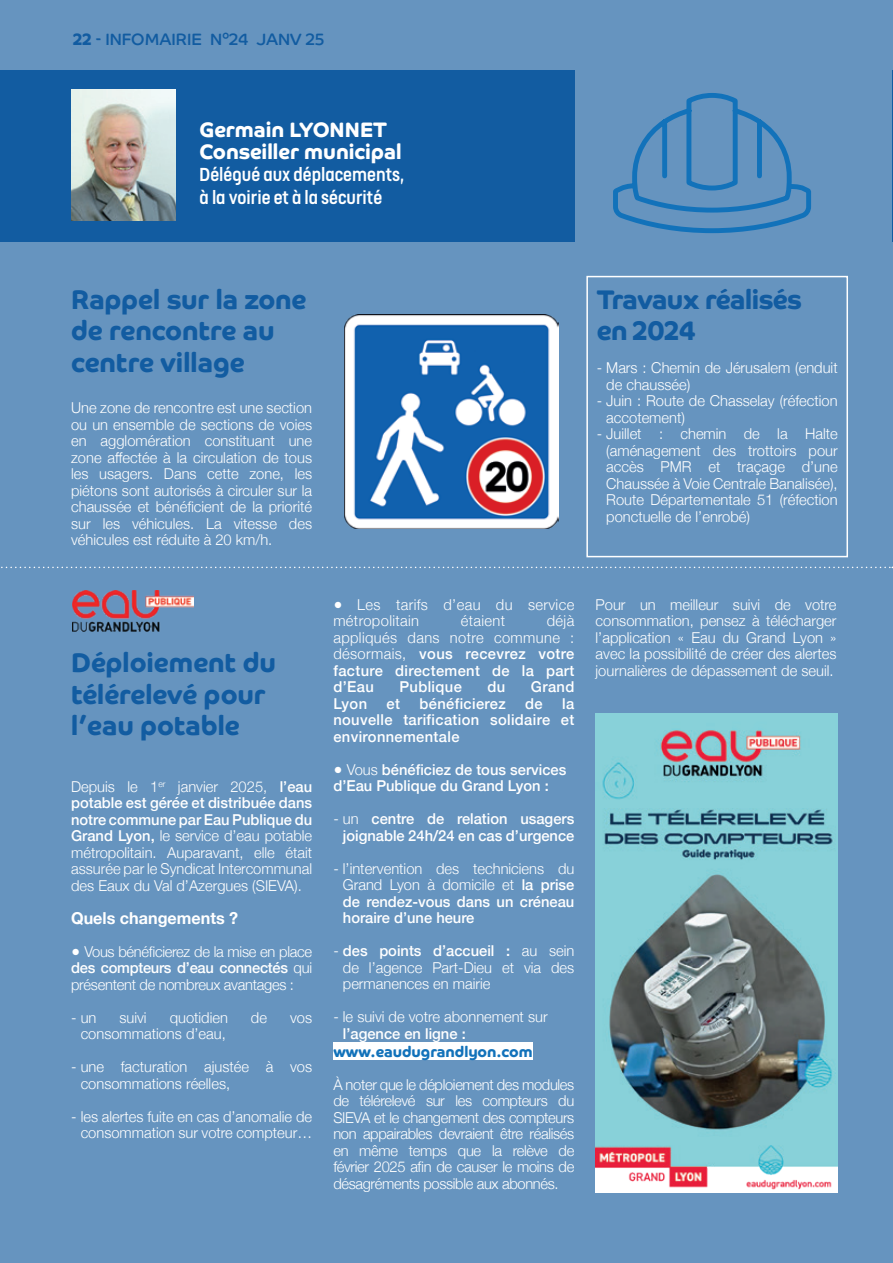
<style>
.page{position:relative;width:893px;height:1263px;background:#6694bf}
.page>*{position:absolute;margin:0;border:0;box-sizing:border-box;transform-origin:0 0}
.t1{font:700 27px/31.5px "Co Headline";color:#125ca1}
.t2{font:700 27px/31.5px "Co Headline";letter-spacing:-.02em;color:#125ca1}
.t3{font:500 21px/22.5px "FS Dillon";color:#fff}
.t4{font:700 21px/22.5px "Co Headline";color:#fff}
.t5{font:16.5px "Co Headline";color:#125ca1}
.t6{font:700 16.5px "Helvetica Neue";color:#fff}
.t7{font:300 15px/16.5px "Helvetica Neue";color:#fff;text-align:justify}
.t8{font:500 15px/16.5px "Helvetica Neue";letter-spacing:.025em;color:#fff;text-align:justify}
.t9{font:500 15px/16.5px "Helvetica Neue";color:#fff}
.t10{font:300 15px/16.5px "Helvetica Neue";letter-spacing:.025em;color:#fff}
.t11{font:700 15px "Co Headline";color:#1272ba}
.s1{font-weight:700}
.s2{font-weight:500}
.s3{font-weight:300}
</style>
<div class="page">
<svg style="left:0;top:567px;width:893px;height:1px"></svg>
<div style="left:586px;top:276px;width:262px;height:281px;border:2px solid #fff"></div>
<img style="left:344px;top:314px;width:214px;height:214px">
<div style="left:0;top:70px;width:574px;height:172px;background:#125ca1"></div>
<img style="left:71px;top:89px;width:105px;height:131px">
<div style="left:333px;top:1042px;width:200px;height:18px;background:#fff"></div>
<img style="left:72px;top:591px;width:121px;height:40px">
<img style="left:596px;top:713px;width:242px;height:478px">
<svg style="left:611px;top:90px;width:202px;height:146px;background:#578ebe"></svg>
<hr style="left:892px;top:70px;width:1px;height:172px;background:#125ca1">
<p class="t5" style="left:73px;top:29px;width:253px"><span class="s1">22</span> - INFOMAIRIE N°24 JANV 25</p>
<h2 class="t4" style="left:200px;top:118px;width:203px">Germain LYONNET<br>Conseiller municipal</h2>
<h2 class="t3" style="left:200px;top:162px;width:206px">Délégué aux déplacements, à la voirie et à la sécurité</h2>
<h1 class="t1" style="left:71px;top:284px;width:237px">Rappel sur la zone de rencontre au centre village</h1>
<p class="t7" style="left:71px;top:398px;width:242px">Une zone de rencontre est une section ou un ensemble de sections de voies en agglomération constituant une zone affectée à la circulation de tous les usagers. Dans cette zone, les piétons sont autorisés à circuler sur la chaussée et bénéficient de la priorité sur les véhicules. La vitesse des véhicules est réduite à 20 km/h.</p>
<h1 class="t2" style="left:597px;top:284px;width:207px">Travaux réalisés en 2024</h1>
<p class="t7" style="left:606px;top:358px;width:233px;text-indent:-10px">- Mars : Chemin de Jérusalem (enduit de chaussée)</p>
<p class="t7" style="left:606px;top:391px;width:233px;text-indent:-10px">- Juin : Route de Chasselay (réfection accotement)</p>
<p class="t7" style="left:606px;top:424px;width:233px;text-indent:-10px">- Juillet : chemin de la Halte (aménagement des trottoirs pour accès PMR et traçage d’une Chaussée à Voie Centrale Banalisée), Route Départementale 51 (réfection ponctuelle de l’enrobé)</p>
<h1 class="t1" style="left:71px;top:647px;width:206px">Déploiement du télérelevé pour l’eau potable</h1>
<p class="t7" style="left:71px;top:777px;width:242px">Depuis le 1<sup>er</sup> janvier 2025, <span class="s2">l’eau potable est gérée et distribuée dans notre commune par Eau Publique du Grand Lyon,</span> le service d’eau potable métropolitain. Auparavant, elle était assurée par le Syndicat Intercommunal des Eaux du Val d’Azergues (SIEVA).</p>
<p class="t6" style="left:71px;top:905px;width:169px">Quels changements ?</p>
<p class="t7" style="left:71px;top:942px;width:242px">● Vous bénéficierez de la mise en place <span class="s2">des compteurs d’eau connectés</span> qui présentent de nombreux avantages :</p>
<p class="t7" style="left:71px;top:1008px;width:27px">- un</p>
<p class="t7" style="left:119px;top:1008px;width:29px">suivi</p>
<p class="t7" style="left:170px;top:1008px;width:60px">quotidien</p>
<p class="t7" style="left:251px;top:1008px;width:18px">de</p>
<p class="t7" style="left:290px;top:1008px;width:24px">vos</p>
<p class="t7" style="left:81px;top:1025px;width:147px">consommations d’eau,</p>
<p class="t7" style="left:81px;top:1058px;width:233px;text-indent:-10px">- une facturation ajustée à vos consommations réelles,</p>
<p class="t7" style="left:71px;top:1107px;width:242px;text-align:right">- les alertes fuite en cas d’anomalie de consommation sur votre compteur…</p>
<p class="t10" style="left:333px;top:595px;width:242px">● Les tarifs d’eau du service métropolitain</p>
<p class="t8" style="left:333px;top:611px;width:242px;text-indent:213px"><span class="s3">déjà appliqués dans notre commune : désormais,</span> vous recevrez votre facture directement de la part d’Eau</p>
<p class="t10" style="left:461px;top:612px;width:46px">étaient</p>
<p class="t8" style="left:399px;top:677px;width:64px">Publique</p>
<p class="t8" style="left:487px;top:677px;width:19px">du</p>
<p class="t8" style="left:531px;top:677px;width:45px">Grand</p>
<p class="t8" style="left:333px;top:694px;width:35px">Lyon</p>
<p class="t8" style="left:387px;top:694px;width:15px">et</p>
<p class="t8" style="left:419px;top:694px;width:88px">bénéficierez</p>
<p class="t8" style="left:525px;top:694px;width:19px">de</p>
<p class="t8" style="left:333px;top:694px;width:242px;text-indent:229px">la nouvelle tarification solidaire et environnementale</p>
<p class="t9" style="left:333px;top:760px;width:234px"><span class="s3">● Vous</span> bénéficiez de tous services d’Eau Publique du Grand Lyon :</p>
<p class="t9" style="left:333px;top:809px;width:242px;text-align:right"><span class="s3">- un</span> centre de relation usagers joignable 24h/24 en cas d’urgence</p>
<p class="t7" style="left:343px;top:859px;width:233px;text-indent:-10px">- l’intervention des techniciens du Grand Lyon à domicile et <span class="s2">la prise de rendez-vous dans un créneau horaire d’une heure</span></p>
<p class="t7" style="left:343px;top:942px;width:233px;text-indent:-10px">- <span class="s2">des points d’accueil :</span> au sein de l’agence Part-Dieu et via des permanences en mairie</p>
<p class="t7" style="left:333px;top:1008px;width:216px">- le suivi de votre abonnement sur</p>
<p class="t9" style="left:343px;top:1024px;width:124px">l’agence en ligne :</p>
<p class="t11" style="left:333px;top:1043px;width:201px">www.eaudugrandlyon.com</p>
<p class="t7" style="left:333px;top:1075px;width:242px">À noter que le déploiement des modules de télérelevé sur les compteurs du SIEVA et le changement des compteurs non appairables devraient être réalisés en même temps que la relève de février 2025 afin de causer le moins de désagréments possible aux abonnés.</p>
<p class="t7" style="left:596px;top:595px;width:242px">Pour un meilleur suivi de votre consommation, pensez à télécharger l’application « Eau du Grand Lyon » avec la possibilité de créer des alertes journalières de dépassement de seuil.</p>
</div>
